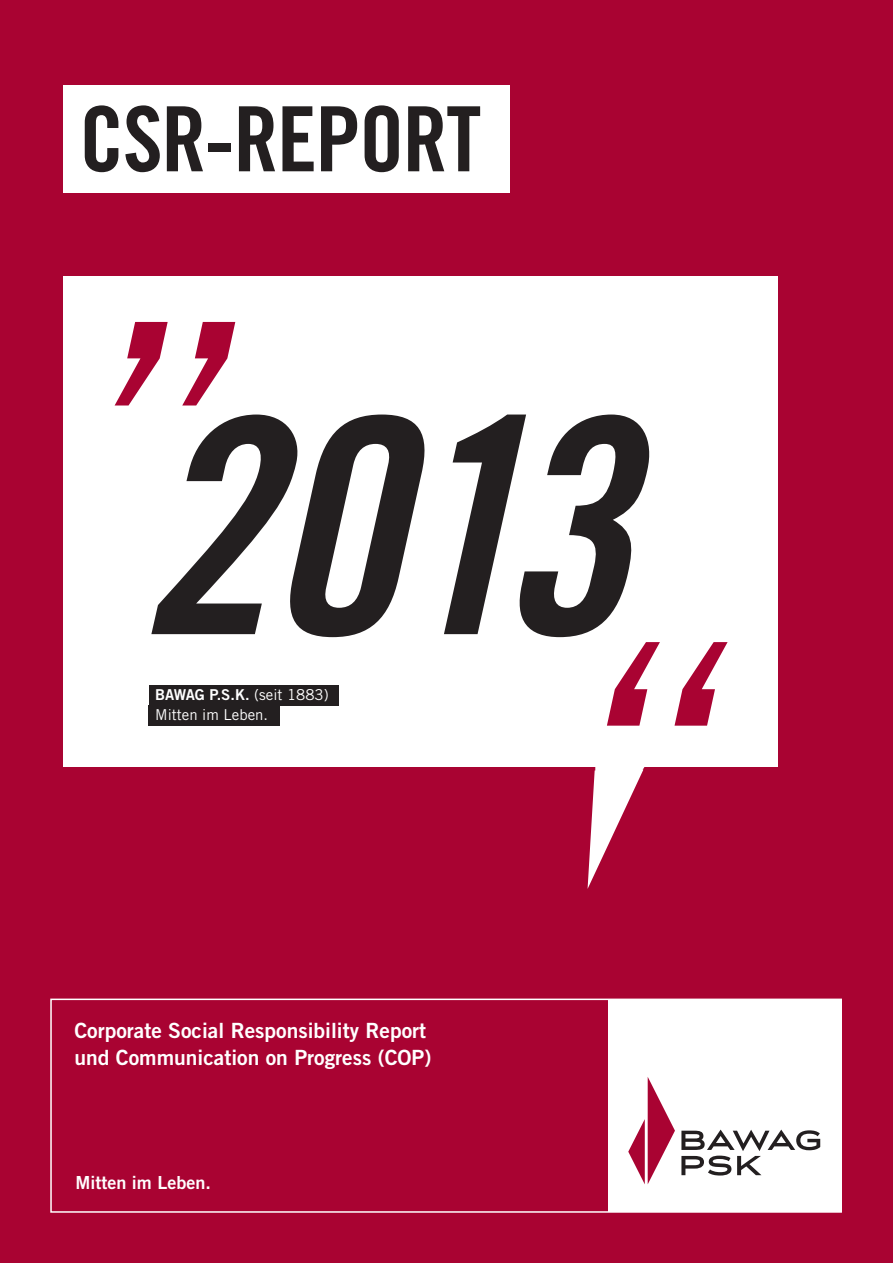
<style>
.page{position:relative;width:893px;height:1263px;background:#a90332}
.page>*{position:absolute;margin:0;border:0;box-sizing:border-box;transform-origin:0 0}
.t1{font:300px "Trade Gothic LT Std Bd Cn 20 Obl";color:#231f20}
.t2{font:90px "Trade Gothic LT Std Bd Cn 20";letter-spacing:-.015em;color:#231f20}
.t3{font:21px/27px "Trade Gothic LT Std Bd 2";color:#fff}
.t4{font:18px "Trade Gothic LT Std Bd 2";color:#fff}
.t5{font:15px "Trade Gothic LT Std Bd 2";letter-spacing:-.02em;color:#fff}
.t6{font:15px "Trade Gothic LT Std";color:#fff}
.s1{font-family:"Trade Gothic LT Std"}
</style>
<div class="page">
<div style="left:64px;top:276px;width:714px;height:490px;background:#fff"></div>
<div style="left:50px;top:998px;width:792px;height:215px;background:#a90332;border:2px solid #fff"></div>
<div style="left:608px;top:999px;width:234px;height:213px;background:#fff"></div>
<svg style="left:681px;top:1129px;width:139px;height:46px"></svg>
<svg style="left:628px;top:1077px;width:47px;height:107px"></svg>
<svg style="left:607px;top:642px;width:121px;height:84px"></svg>
<div style="left:64px;top:85px;width:446px;height:108px;background:#fff"></div>
<svg style="left:115px;top:322px;width:120px;height:83px"></svg>
<svg style="left:588px;top:766px;width:58px;height:122px"></svg>
<div style="left:149px;top:685px;width:190px;height:20px;background:#231f20"></div>
<div style="left:149px;top:705px;width:131px;height:21px;background:#231f20"></div>
<h2 class="t2" style="left:79px;top:85px;width:403px">CSR-REPORT</h2>
<h1 class="t1" style="left:138px;top:345px;width:493px">2013</h1>
<p class="t5" style="left:155px;top:686px;width:175px">BAWAG P.S.K. <span class="s1">(seit 1883)</span></p>
<p class="t6" style="left:155px;top:705px;width:114px">Mitten im Leben.</p>
<p class="t3" style="left:74px;top:1016px;width:358px">Corporate Social Responsibility Report und Communication on Progress (COP)</p>
<p class="t4" style="left:75px;top:1171px;width:137px">Mitten im Leben.</p>
</div>
